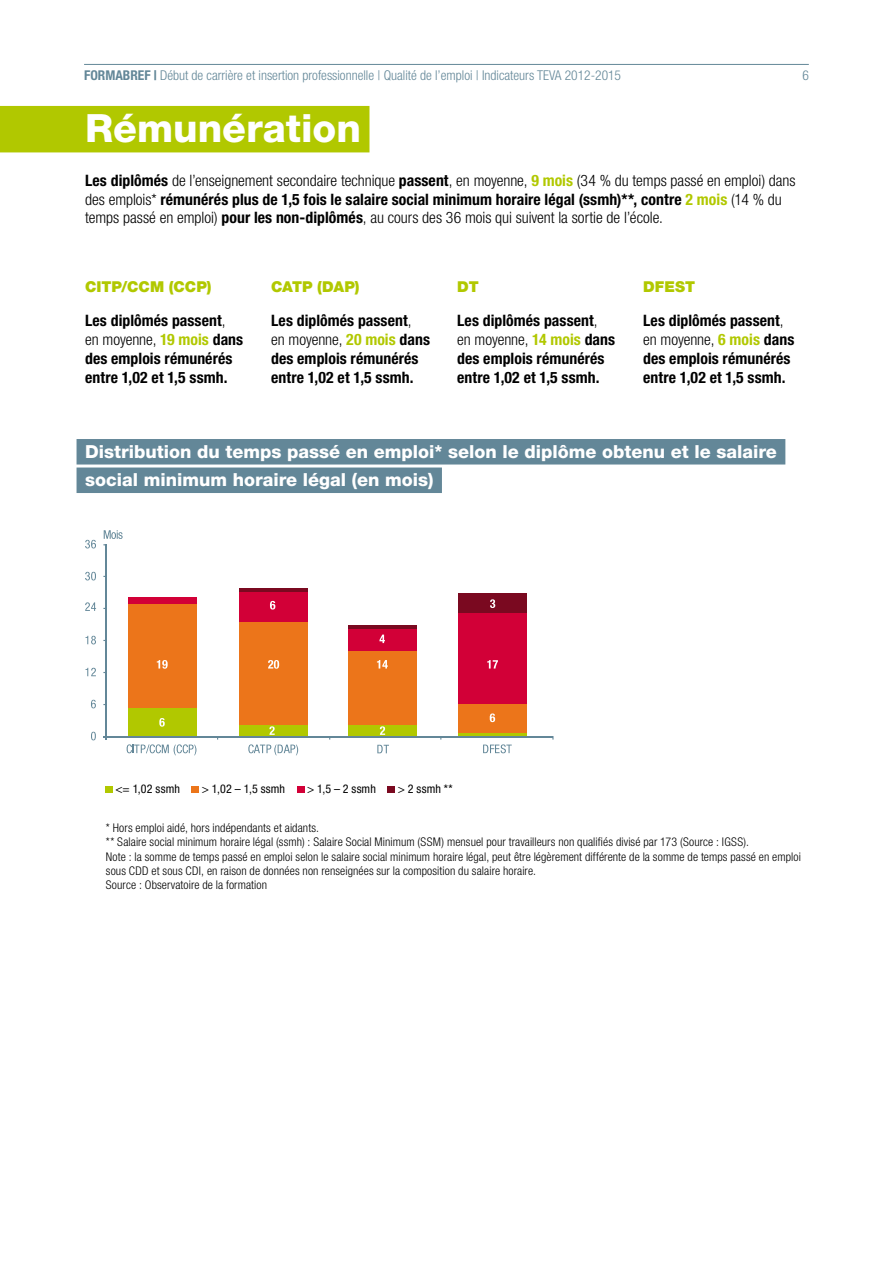
<style>
.page{position:relative;width:893px;height:1263px;background:#fff}
.page>*{position:absolute;margin:0;border:0;box-sizing:border-box;transform-origin:0 0}
.gros_titres_filet_ve{font:800 39px "Helvetica Neue LT Pro";color:#fff}
.Titre_infographie{font:800 18px "Helvetica Neue LT Pro";color:#fff}
.Block_1colonne{font:700 condensed 15.75px/18.9px "Helvetica Neue LT Pro";letter-spacing:.005em;color:#000}
.Block_1colonne-2{font:300 condensed 15.75px/18.9px "Helvetica Neue LT Pro";letter-spacing:-.005em;color:#000}
.Block_1colonne-3{font:900 15px "Helvetica Neue LT Pro";letter-spacing:-.005em;color:#b1c800}
.t1{font:300 condensed 13.5px "Helvetica Neue LT Pro";color:#638798}
.Footnote{font:300 condensed 12px/14.4px "Helvetica Neue LT Pro";letter-spacing:.005em;color:#000}
.t2{font:condensed 12px "Helvetica Neue LT Pro";letter-spacing:.005em;color:#000}
.s1{font-weight:700}
.s2{font-weight:700;color:#b1c800}
.s3{font-weight:300}
.s4{color:#b1c800}
</style>
<div class="page">
<hr style="left:84px;top:64px;width:725px;height:1px;background:#638798">
<div style="left:0;top:106px;width:369px;height:46px;background:#b1c800"></div>
<div style="left:77px;top:439px;width:708px;height:25px;background:#638798"></div>
<div style="left:77px;top:467px;width:365px;height:26px;background:#638798"></div>
<div style="left:106px;top:786px;width:7px;height:7px;background:#b1c800"></div>
<div style="left:192px;top:786px;width:7px;height:7px;background:#ec751a"></div>
<div style="left:297px;top:786px;width:7px;height:7px;background:#d20037"></div>
<div style="left:388px;top:786px;width:7px;height:7px;background:#7a0920"></div>
<div style="left:240px;top:725px;width:68px;height:11px;background:#b1c800"></div>
<div style="left:128px;top:707px;width:68px;height:29px;background:#b1c800"></div>
<div style="left:349px;top:725px;width:68px;height:11px;background:#b1c800"></div>
<svg style="left:458px;top:732px;width:68px;height:4px"></svg>
<div style="left:128px;top:604px;width:68px;height:104px;background:#ec751a"></div>
<div style="left:348px;top:651px;width:68px;height:74px;background:#ec751a"></div>
<div style="left:458px;top:703px;width:68px;height:29px;background:#ec751a"></div>
<div style="left:128px;top:598px;width:68px;height:6px;background:#d20037"></div>
<div style="left:240px;top:591px;width:68px;height:31px;background:#d20037"></div>
<hr style="left:240px;top:588px;width:68px;height:4px;background:#7a0920">
<div style="left:348px;top:629px;width:68px;height:22px;background:#d20037"></div>
<hr style="left:348px;top:625px;width:68px;height:4px;background:#7a0920">
<div style="left:458px;top:612px;width:68px;height:91px;background:#d20037"></div>
<div style="left:458px;top:593px;width:68px;height:19px;background:#7a0920"></div>
<svg style="left:159px;top:718px;width:6px;height:9px"></svg>
<svg style="left:380px;top:726px;width:5px;height:9px"></svg>
<svg style="left:157px;top:660px;width:11px;height:9px"></svg>
<svg style="left:270px;top:601px;width:5px;height:8px"></svg>
<svg style="left:487px;top:660px;width:11px;height:8px"></svg>
<svg style="left:377px;top:660px;width:11px;height:8px"></svg>
<div style="left:240px;top:622px;width:68px;height:103px;background:#ec751a"></div>
<svg style="left:268px;top:660px;width:11px;height:9px"></svg>
<svg style="left:269px;top:726px;width:6px;height:9px"></svg>
<svg style="left:379px;top:635px;width:6px;height:8px"></svg>
<svg style="left:490px;top:713px;width:5px;height:9px"></svg>
<svg style="left:490px;top:599px;width:5px;height:9px"></svg>
<svg style="left:127px;top:744px;width:69px;height:11px"></svg>
<svg style="left:248px;top:744px;width:50px;height:11px"></svg>
<svg style="left:377px;top:745px;width:12px;height:8px"></svg>
<svg style="left:483px;top:744px;width:29px;height:9px"></svg>
<svg style="left:91px;top:732px;width:5px;height:8px"></svg>
<svg style="left:91px;top:700px;width:5px;height:8px"></svg>
<svg style="left:85px;top:668px;width:11px;height:8px"></svg>
<svg style="left:85px;top:636px;width:11px;height:8px"></svg>
<svg style="left:85px;top:572px;width:11px;height:8px"></svg>
<svg style="left:85px;top:540px;width:11px;height:8px"></svg>
<svg style="left:85px;top:602px;width:11px;height:9px"></svg>
<hr style="left:103px;top:736px;width:450px;height:1px;background:#638798">
<svg style="left:103px;top:530px;width:20px;height:15px"></svg>
<hr style="left:106px;top:544px;width:1px;height:195px;background:#638798">
<p class="t1" style="left:84px;top:67px;width:538px"><span class="s1">FORMABREF |</span> Début de carrière et insertion professionnelle | Qualité de l’emploi | Indicateurs TEVA 2012-2015</p>
<p class="t1" style="left:802px;top:67px;width:8px">6</p>
<p class="gros_titres_filet_ve" style="left:85px;top:105px;width:277px">Rémunération</p>
<p class="Block_1colonne-2" style="left:85px;top:170px;width:712px"><span class="s1">Les diplômés</span> de l’enseignement secondaire technique <span class="s1">passent</span>, en moyenne, <span class="s2">9 mois</span> (34 % du temps passé en emploi) dans des emplois* <span class="s1">rémunérés plus de 1,5 fois le salaire social minimum horaire légal (ssmh)**, contre</span> <span class="s2">2 mois</span> (14 % du temps passé en emploi) <span class="s1">pour les non-diplômés</span>, au cours des 36 mois qui suivent la sortie de l’école.</p>
<p class="Block_1colonne-3" style="left:85px;top:278px;width:128px">CITP/CCM (CCP)</p>
<p class="Block_1colonne" style="left:85px;top:311px;width:142px">Les diplômés passent<span class="s3">,</span></p>
<p class="Block_1colonne" style="left:85px;top:330px;width:160px"><span class="s3">en moyenne,</span> <span class="s4">19 mois</span> dans des emplois rémunérés entre 1,02 et 1,5 ssmh.</p>
<p class="Block_1colonne-3" style="left:271px;top:278px;width:90px">CATP (DAP)</p>
<p class="Block_1colonne" style="left:271px;top:311px;width:142px">Les diplômés passent<span class="s3">,</span></p>
<p class="Block_1colonne" style="left:271px;top:330px;width:160px"><span class="s3">en moyenne,</span> <span class="s4">20 mois</span> dans des emplois rémunérés entre 1,02 et 1,5 ssmh.</p>
<p class="Block_1colonne-3" style="left:457px;top:278px;width:23px">DT</p>
<p class="Block_1colonne" style="left:457px;top:311px;width:142px">Les diplômés passent<span class="s3">,</span></p>
<p class="Block_1colonne" style="left:457px;top:330px;width:160px"><span class="s3">en moyenne,</span> <span class="s4">14 mois</span> dans des emplois rémunérés entre 1,02 et 1,5 ssmh.</p>
<p class="Block_1colonne-3" style="left:643px;top:278px;width:54px">DFEST</p>
<p class="Block_1colonne" style="left:643px;top:311px;width:142px">Les diplômés passent<span class="s3">,</span></p>
<p class="Block_1colonne" style="left:643px;top:330px;width:153px"><span class="s3">en moyenne,</span> <span class="s4">6 mois</span> dans des emplois rémunérés entre 1,02 et 1,5 ssmh.</p>
<p class="Titre_infographie" style="left:85px;top:441px;width:693px">Distribution du temps passé en emploi* selon le diplôme obtenu et le salaire</p>
<p class="Titre_infographie" style="left:85px;top:469px;width:350px">social minimum horaire légal (en mois)</p>
<p class="t2" style="left:116px;top:782px;width:66px">&lt;= 1,02 ssmh</p>
<p class="t2" style="left:202px;top:782px;width:85px">&gt; 1,02 – 1,5 ssmh</p>
<p class="t2" style="left:307px;top:782px;width:70px">&gt; 1,5 – 2 ssmh</p>
<p class="t2" style="left:398px;top:782px;width:56px">&gt; 2 ssmh **</p>
<p class="Footnote" style="left:106px;top:820px;width:215px">* Hors emploi aidé, hors indépendants et aidants.</p>
<p class="Footnote" style="left:106px;top:834px;width:644px">** Salaire social minimum horaire légal (ssmh) : Salaire Social Minimum (SSM) mensuel pour travailleurs non qualifiés divisé par 173 (Source : IGSS).</p>
<p class="Footnote" style="left:106px;top:849px;width:696px">Note : la somme de temps passé en emploi selon le salaire social minimum horaire légal, peut être légèrement différente de la somme de temps passé en emploi sous CDD et sous CDI, en raison de données non renseignées sur la composition du salaire horaire.</p>
<p class="Footnote" style="left:106px;top:878px;width:163px">Source : Observatoire de la formation</p>
</div>
